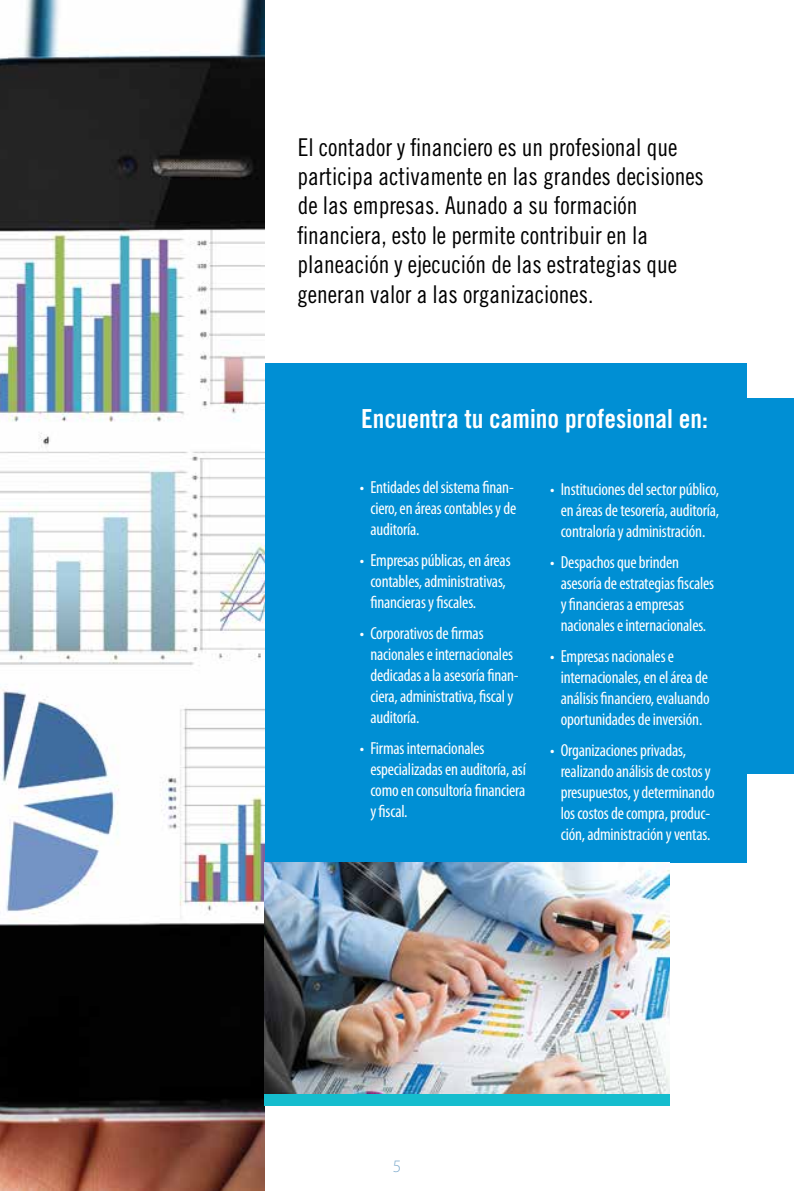
<style>
.page{position:relative;width:794px;height:1191px;background:#fff}
.page>*{position:absolute;margin:0;border:0;box-sizing:border-box;transform-origin:0 0}
.t1{font:26.25px "Trade Gothic Bold Cond Twenty";color:#fff}
.t2{font:24.5px/29.4px "Trade Gothic Cond Eighteen";color:#000}
.t3{font:condensed 17.5px/21px "Myriad Pro";letter-spacing:-.01em;color:#fff}
.t4{font:300 17.5px "Myriad Pro";color:#80accd}
</style>
<div class="page">
<img style="left:0;top:0;width:265px;height:1191px">
<div style="left:265px;top:1093px;width:405px;height:12px;background:#15bdce"></div>
<div style="left:265px;top:363px;width:481px;height:500px;background:#008fd4"></div>
<div style="left:737px;top:398px;width:57px;height:376px;background:#008fd4"></div>
<img style="left:265px;top:862px;width:405px;height:231px">
<p class="t2" style="left:297px;top:132px;width:408px">El contador y financiero es un profesional que participa activamente en las grandes decisiones de las empresas. Aunado a su formación financiera, esto le permite contribuir en la planeación y ejecución de las estrategias que generan valor a las organizaciones.</p>
<h1 class="t1" style="left:361px;top:403px;width:348px">Encuentra tu camino profesional en:</h1>
<p class="t3" style="left:370px;top:477px;width:147px;text-indent:-10px">• Entidades del sistema finan&shy;ciero, en áreas contables y de auditoría.</p>
<p class="t3" style="left:370px;top:550px;width:142px;text-indent:-10px">• Empresas públicas, en áreas contables, administrativas, financieras y fiscales.</p>
<p class="t3" style="left:370px;top:623px;width:150px;text-indent:-10px">• Corporativos de firmas nacionales e internacionales dedicadas a la asesoría finan&shy;ciera, administrativa, fiscal y auditoría.</p>
<p class="t3" style="left:370px;top:738px;width:157px;text-indent:-10px">• Firmas internacionales especializadas en auditoría, así como en consultoría financiera y fiscal.</p>
<p class="t3" style="left:550px;top:479px;width:170px;text-align:center">• Instituciones del sector público, en áreas de tesorería, auditoría, contraloría y administración.</p>
<p class="t3" style="left:561px;top:551px;width:155px;text-indent:-10px">• Despachos que brinden asesoría de estrategias fiscales y financieras a empresas nacionales e internacionales.</p>
<p class="t3" style="left:561px;top:645px;width:151px;text-indent:-10px">• Empresas nacionales e internacionales, en el área de análisis financiero, evaluando oportunidades de inversión.</p>
<p class="t3" style="left:561px;top:739px;width:155px;text-indent:-10px">• Organizaciones privadas, realizando análisis de costos y presupuestos, y determinando los costos de compra, produc&shy;ción, administración y ventas.</p>
<p class="t4" style="left:393px;top:1156px;width:10px">5</p>
</div>
